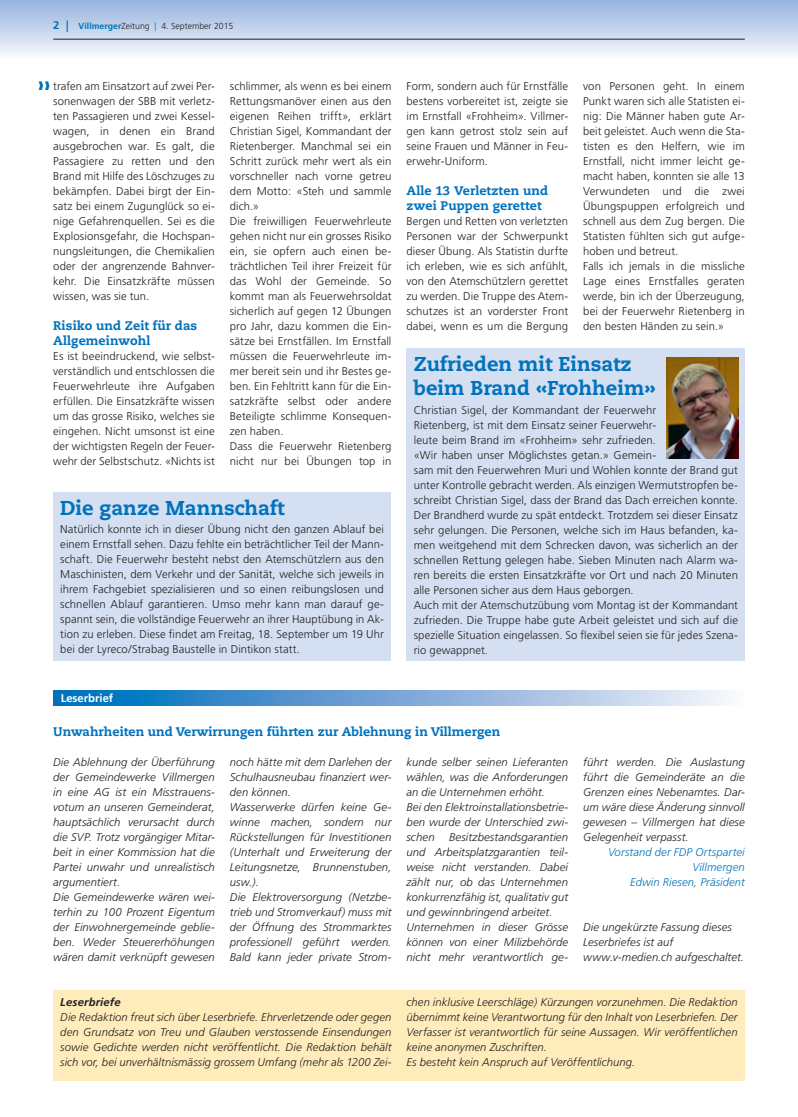
<style>
.page{position:relative;width:798px;height:1117px;background:#fff}
.page>*{position:absolute;margin:0;border:0;box-sizing:border-box;transform-origin:0 0}
.t1{font:800 20px/24px "Caecilia";color:#0072bc}
.t2{font:800 12.5px/15px "Caecilia";color:#0072bc}
.t3{font:300 11.25px/15px "Frutiger";letter-spacing:.01em;color:#231f20;text-align:justify}
.t4{font:italic 300 11.25px/15px "Frutiger";letter-spacing:.005em;color:#231f20}
.t5{font:italic 300 11.25px/15px "Frutiger";letter-spacing:.01em;color:#0072bc;text-align:right}
.t6{font:italic 700 11.25px "Frutiger";letter-spacing:.015em;color:#231f20}
.t7{font:700 11.25px "Frutiger";color:#fff}
.t8{font:300 8.75px "Frutiger";color:#231f20}
.s1{font-weight:700;font-size:11.25px;color:#0072bc}
.s2{font-family:"Myriad";font-weight:700;font-size:11.25px;color:#0072bc}
.s3{font-weight:700;color:#0072bc}
.s4{color:#0072bc}
</style>
<div class="page">
<svg style="left:0;top:0;width:797px;height:55px;background:#c2d3ea"></svg>
<hr style="left:53px;top:39px;width:691px;height:1px;background:#231f20">
<div style="left:53px;top:492px;width:338px;height:168px;background:#d4e0f1"></div>
<div style="left:406px;top:348px;width:338px;height:313px;background:#d4e0f1"></div>
<svg style="left:54px;top:690px;width:673px;height:15px;background:#73a9d8"></svg>
<div style="left:53px;top:989px;width:691px;height:91px;background:#feedbb"></div>
<img style="left:666px;top:357px;width:71px;height:101px">
<p class="t8" style="left:53px;top:21px;width:182px"><span class="s1">2</span> <span class="s2">|</span> <span class="s3">Villmerger</span>Zeitung <span class="s4">|</span> 4. September 2015</p>
<p class="t3" style="left:53px;top:79px;width:163px">trafen am Einsatzort auf zwei Per&shy;sonenwagen der SBB mit verletz&shy;ten Passagieren und zwei Kessel&shy;wagen, in denen ein Brand ausgebrochen war. Es galt, die Passagiere zu retten und den Brand mit Hilfe des Löschzuges zu bekämpfen. Dabei birgt der Ein&shy;satz bei einem Zugunglück so ei&shy;nige Gefahrenquellen. Sei es die Explosionsgefahr, die Hochspan&shy;nungsleitungen, die Chemikalien oder der angrenzende Bahnver&shy;kehr. Die Einsatzkräfte müssen wissen, was sie tun.</p>
<p class="t2" style="left:53px;top:318px;width:145px">Risiko und Zeit für das<br>Allgemeinwohl</p>
<p class="t3" style="left:53px;top:349px;width:163px">Es ist beeindruckend, wie selbst&shy;verständlich und entschlossen die Feuerwehrleute ihre Aufgaben erfüllen. Die Einsatzkräfte wissen um das grosse Risiko, welches sie eingehen. Nicht umsonst ist eine der wichtigsten Regeln der Feuer&shy;wehr der Selbstschutz. «Nichts ist</p>
<p class="t3" style="left:230px;top:79px;width:163px;text-align:left">schlimmer, als wenn es bei einem<br>Rettungsmanöver einen aus den eigenen Reihen trifft», erklärt<br>Christian Sigel, Kommandant der<br>Rietenberger. Manchmal sei ein<br>Schritt zurück mehr wert als ein vorschneller nach vorne getreu dem Motto: «Steh und sammle dich.»<br>Die freiwilligen Feuerwehrleute gehen nicht nur ein grosses Risiko ein, sie opfern auch einen be&shy;trächtlichen Teil ihrer Freizeit für das Wohl der Gemeinde. So kommt man als Feuerwehrsoldat sicherlich auf gegen 12 Übungen pro Jahr, dazu kommen die Ein&shy;sätze bei Ernstfällen. Im Ernstfall müssen die Feuerwehrleute im&shy;mer bereit sein und ihr Bestes ge&shy;ben. Ein Fehltritt kann für die Ein&shy;satzkräfte selbst oder andere<br>Beteiligte schlimme Konsequen&shy;zen haben.<br>Dass die Feuerwehr Rietenberg nicht nur bei Übungen top in</p>
<p class="t3" style="left:406px;top:79px;width:163px">Form, sondern auch für Ernstfälle bestens vorbereitet ist, zeigte sie im Ernstfall «Frohheim». Villmer&shy;gen kann getrost stolz sein auf seine Frauen und Männer in Feu&shy;erwehr-Uniform.</p>
<p class="t3" style="left:583px;top:79px;width:163px;text-align:left">von Personen geht. In einem<br>Punkt waren sich alle Statisten ei&shy;nig: Die Männer haben gute Ar&shy;beit geleistet. Auch wenn die Sta&shy;tisten es den Helfern, wie im<br>Ernstfall, nicht immer leicht ge&shy;macht haben, konnten sie alle 13<br>Verwundeten und die zwei<br>Übungspuppen erfolgreich und schnell aus dem Zug bergen. Die<br>Statisten fühlten sich gut aufge&shy;hoben und betreut.<br>Falls ich jemals in die missliche<br>Lage eines Ernstfalles geraten werde, bin ich der Überzeugung, bei der Feuerwehr Rietenberg in den besten Händen zu sein.»</p>
<p class="t2" style="left:406px;top:183px;width:143px">Alle 13 Verletzten und zwei Puppen gerettet</p>
<p class="t3" style="left:406px;top:214px;width:163px">Bergen und Retten von verletzten Personen war der Schwerpunkt dieser Übung. Als Statistin durfte ich erleben, wie es sich anfühlt, von den Atemschützlern gerettet zu werden. Die Truppe des Atem&shy;schutzes ist an vorderster Front dabei, wenn es um die Bergung</p>
<h1 class="t1" style="left:413px;top:352px;width:243px">Zufrieden mit Einsatz beim Brand «Frohheim»</h1>
<p class="t3" style="left:413px;top:402px;width:325px;text-align:left">Christian Sigel, der Kommandant der Feuerwehr<br>Rietenberg, ist mit dem Einsatz seiner Feuerwehr-<br>leute beim Brand im «Frohheim» sehr zufrieden.<br>«Wir haben unser Möglichstes getan.» Gemein-<br>sam mit den Feuerwehren Muri und Wohlen konnte der Brand gut unter Kontrolle gebracht werden. Als einzigen Wermutstropfen be&shy;schreibt Christian Sigel, dass der Brand das Dach erreichen konnte.<br>Der Brandherd wurde zu spät entdeckt. Trotzdem sei dieser Einsatz sehr gelungen. Die Personen, welche sich im Haus befanden, ka&shy;men weitgehend mit dem Schrecken davon, was sicherlich an der schnellen Rettung gelegen habe. Sieben Minuten nach Alarm wa&shy;ren bereits die ersten Einsatzkräfte vor Ort und nach 20 Minuten alle Personen sicher aus dem Haus geborgen.<br>Auch mit der Atemschutzübung vom Montag ist der Kommandant zufrieden. Die Truppe habe gute Arbeit geleistet und sich auf die spezielle Situation eingelassen. So flexibel seien sie für jedes Szena&shy;rio gewappnet.</p>
<h1 class="t1" style="left:60px;top:495px;width:226px">Die ganze Mannschaft</h1>
<p class="t3" style="left:60px;top:522px;width:325px">Natürlich konnte ich in dieser Übung nicht den ganzen Ablauf bei einem Ernstfall sehen. Dazu fehlte ein beträchtlicher Teil der Mann&shy;schaft. Die Feuerwehr besteht nebst den Atemschützlern aus den Maschinisten, dem Verkehr und der Sanität, welche sich jeweils in ihrem Fachgebiet spezialisieren und so einen reibungslosen und schnellen Ablauf garantieren. Umso mehr kann man darauf ge&shy;spannt sein, die vollständige Feuerwehr an ihrer Hauptübung in Ak&shy;tion zu erleben. Diese findet am Freitag, 18. September um 19 Uhr bei der Lyreco/Strabag Baustelle in Dintikon statt.</p>
<p class="t7" style="left:61px;top:691px;width:54px">Leserbrief</p>
<p class="t2" style="left:53px;top:723px;width:448px">Unwahrheiten und Verwirrungen führten zur Ablehnung in Villmergen</p>
<p class="t4" style="left:53px;top:754px;width:163px">Die Ablehnung der Überführung der Gemeindewerke Villmergen in eine AG ist ein Misstrauens&shy;votum an unseren Gemeinderat, hauptsächlich verursacht durch die SVP. Trotz vorgängiger Mitar&shy;beit in einer Kommission hat die<br>Partei unwahr und unrealistisch argumentiert.<br>Die Gemeindewerke wären wei&shy;terhin zu 100 Prozent Eigentum der Einwohnergemeinde geblie&shy;ben. Weder Steuererhöhungen wären damit verknüpft gewesen</p>
<p class="t4" style="left:230px;top:754px;width:163px">noch hätte mit dem Darlehen der<br>Schulhausneubau finanziert wer&shy;den können.<br>Wasserwerke dürfen keine Ge&shy;winne machen, sondern nur<br>Rückstellungen für Investitionen (Unterhalt und Erweiterung der<br>Leitungsnetze, Brunnenstuben, usw.).<br>Die Elektroversorgung (Netzbe&shy;trieb und Stromverkauf) muss mit der Öffnung des Strommarktes professionell geführt werden.<br>Bald kann jeder private Strom-</p>
<p class="t4" style="left:406px;top:754px;width:163px">kunde selber seinen Lieferanten wählen, was die Anforderungen an die Unternehmen erhöht.<br>Bei den Elektroinstallationsbetrie&shy;ben wurde der Unterschied zwi&shy;schen</p>
<p class="t4" style="left:406px;top:829px;width:163px;text-indent:43px">Besitzbestandsgarantien und Arbeitsplatzgarantien teil&shy;weise nicht verstanden. Dabei zählt nur, ob das Unternehmen konkurrenzfähig ist, qualitativ gut und gewinnbringend arbeitet.<br>Unternehmen in dieser Grösse können von einer Milizbehörde nicht mehr verantwortlich ge-</p>
<p class="t4" style="left:583px;top:754px;width:163px;text-align:justify">führt werden. Die Auslastung führt die Gemeinderäte an die Grenzen eines Nebenamtes. Dar&shy;um wäre diese Änderung sinnvoll gewesen – Villmergen hat diese Gelegenheit verpasst.</p>
<p class="t5" style="left:607px;top:844px;width:138px">Vorstand der FDP Ortspartei<br>Villmergen<br>Edwin Riesen, Präsident</p>
<p class="t4" style="left:583px;top:919px;width:162px">Die ungekürzte Fassung dieses<br>Leserbriefes ist auf www.v-medien.ch aufgeschaltet.</p>
<p class="t6" style="left:60px;top:994px;width:62px">Leserbriefe</p>
<p class="t4" style="left:60px;top:1009px;width:332px;text-align:justify">Die Redaktion freut sich über Leserbriefe. Ehrverletzende oder gegen den Grundsatz von Treu und Glauben verstossende Einsendungen sowie Gedichte werden nicht veröffentlicht. Die Redaktion behält sich vor, bei unverhältnismässig grossem Umfang (mehr als 1200 Zei-</p>
<p class="t4" style="left:406px;top:994px;width:332px">chen inklusive Leerschläge) Kürzungen vorzunehmen. Die Redaktion übernimmt keine Verantwortung für den Inhalt von Leserbriefen. Der Verfasser ist verantwortlich für seine Aussagen. Wir veröffentlichen keine anonymen Zuschriften.<br>Es besteht kein Anspruch auf Veröffentlichung.</p>
</div>
